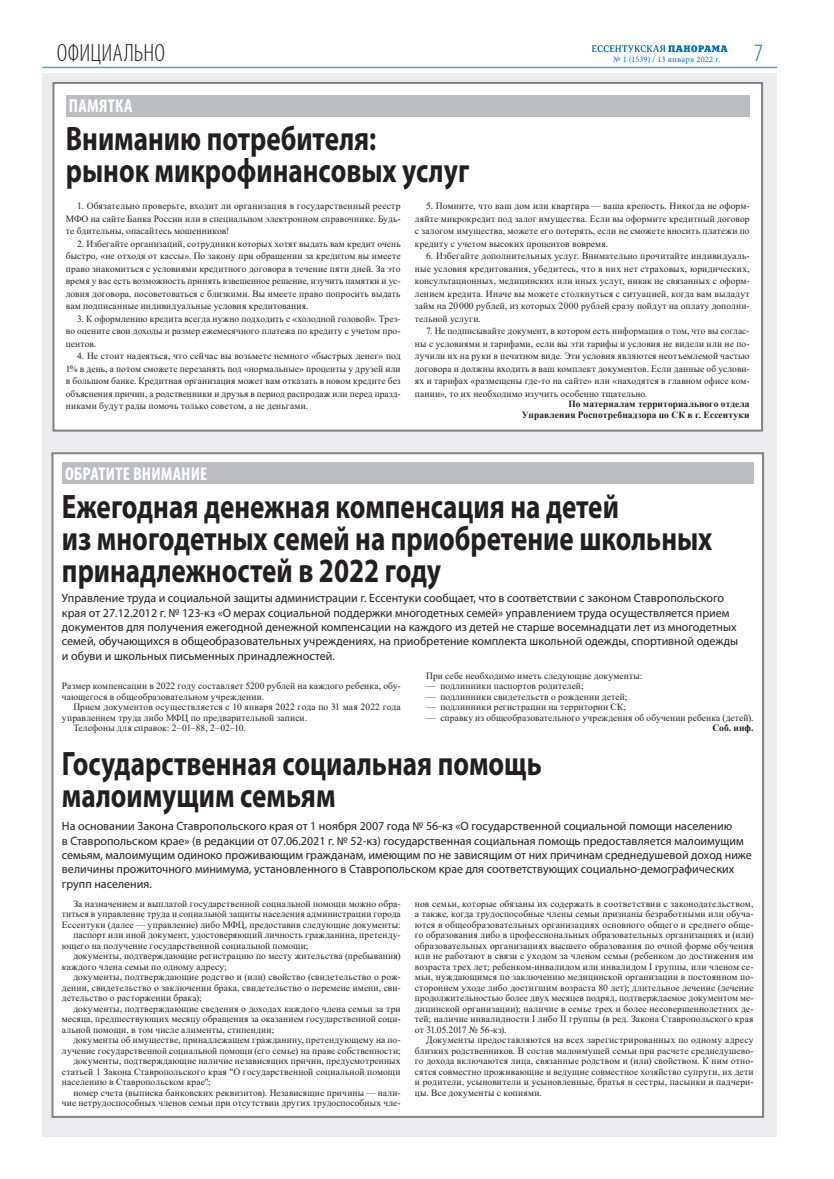
<style>
.page{position:relative;width:834px;height:1179px;background:#fff}
.page>*{position:absolute;margin:0;border:0;box-sizing:border-box;transform-origin:0 0}
.t1{font:700 34px/32.3px "Myriad Pro";color:#231f20;scale:.8 1}
.t2{font:300 condensed 25px "Myriad Pro";letter-spacing:.005em;color:#231f20}
.t3{font:300 condensed 25px "Myriad Pro";color:#0072bc}
.t4{font:700 condensed 18.6px "Myriad Pro";letter-spacing:.01em;color:#fff}
.t5{font:12px/14.4px "Myriad Pro";color:#231f20}
.t6{font:9.5px/12.5px "Times New Roman";letter-spacing:.01em;color:#231f20;text-align:justify}
.t7{font:700 9.5px/10.5px "Times New Roman";letter-spacing:.005em;color:#231f20;text-align:right}
.t8{font:8.5px "Minion Pro";letter-spacing:.02em;color:#0072bc}
</style>
<div class="page">
<svg style="left:592px;top:45px;width:135px;height:7px"></svg>
<hr style="left:43px;top:67px;width:734px;height:1px;background:#6599d1">
<div style="left:43px;top:73px;width:734px;height:1063px;background:#ececee"></div>
<div style="left:53px;top:83px;width:709px;height:347px;background:#fff"></div>
<div style="left:66px;top:95px;width:683px;height:22px;background:#bcbdc0"></div>
<div style="left:52px;top:82px;width:711px;height:349px;border:2px solid #808285"></div>
<div style="left:52px;top:453px;width:711px;height:664px;background:#fff"></div>
<div style="left:62px;top:463px;width:691px;height:21px;background:#bcbdc0"></div>
<h2 class="t2" style="left:57px;top:40px;width:110px">ОФИЦИАЛЬНО</h2>
<p class="t8" style="left:613px;top:53px;width:109px">№ 1 (1539) / 13 января 2022 г.</p>
<h2 class="t3" style="left:754px;top:40px;width:10px">7</h2>
<h3 class="t4" style="left:69px;top:94px;width:65px">ПАМЯТКА</h3>
<h1 class="t1" style="left:66px;top:121px;width:506px">Вниманию потребителя:<br>рынок микрофинансовых услуг</h1>
<p class="t6" style="left:66px;top:199px;width:336px;text-indent:11px">1. Обязательно проверьте, входит ли организация в государственный реестр МФО на сайте Банка России или в специальном электронном справочнике. Будь&shy;те бдительны, опасайтесь мошенников!</p>
<p class="t6" style="left:66px;top:237px;width:336px;text-indent:11px">2. Избегайте организаций, сотрудники которых хотят выдать вам кредит очень быстро, «не отходя от кассы». По закону при обращении за кредитом вы имеете право знакомиться с условиями кредитного договора в течение пяти дней. За это время у вас есть возможность принять взвешенное решение, изучить памятки и ус&shy;ловия договора, посоветоваться с близкими. Вы имеете право попросить выдать вам подписанные индивидуальные условия кредитования.</p>
<p class="t6" style="left:66px;top:312px;width:336px;text-indent:11px">3. К оформлению кредита всегда нужно подходить с «холодной головой». Трез&shy;во оцените свои доходы и размер ежемесячного платежа по кредиту с учетом про&shy;центов.</p>
<p class="t6" style="left:66px;top:349px;width:336px;text-indent:11px">4. Не стоит надеяться, что сейчас вы возьмете немного «быстрых денег» под 1% в день, а потом сможете перезанять под «нормальные» проценты у друзей или в большом банке. Кредитная организация может вам отказать в новом кредите без объяснения причин, а родственники и друзья в период распродаж или перед празд&shy;никами будут рады помочь только советом, а не деньгами.</p>
<p class="t6" style="left:415px;top:199px;width:336px;text-indent:11px">5. Помните, что ваш дом или квартира — ваша крепость. Никогда не оформ&shy;ляйте микрокредит под залог имущества. Если вы оформите кредитный договор с залогом имущества, можете его потерять, если не сможете вносить платежи по кредиту с учетом высоких процентов вовремя.</p>
<p class="t6" style="left:415px;top:249px;width:336px;text-indent:11px">6. Избегайте дополнительных услуг. Внимательно прочитайте индивидуаль&shy;ные условия кредитования, убедитесь, что в них нет страховых, юридических, консультационных, медицинских или иных услуг, никак не связанных с оформ&shy;лением кредита. Иначе вы можете столкнуться с ситуацией, когда вам выдадут займ на 20 000 рублей, из которых 2 000 рублей сразу пойдут на оплату дополни&shy;тельной услуги.</p>
<p class="t6" style="left:415px;top:324px;width:336px;text-indent:11px">7. Не подписывайте документ, в котором есть информация о том, что вы соглас&shy;ны с условиями и тарифами, если вы эти тарифы и условия не видели или не по&shy;лучили их на руки в печатном виде. Эти условия являются неотъемлемой частью договора и должны входить в ваш комплект документов. Если данные об услови&shy;ях и тарифах «размещены где-то на сайте» или «находятся в главном офисе ком&shy;пании», то их необходимо изучить особенно тщательно.</p>
<p class="t7" style="left:521px;top:398px;width:229px">По материалам территориального отдела<br>Управления Роспотребнадзора по СК в г. Ессентуки</p>
<h3 class="t4" style="left:65px;top:462px;width:144px">ОБРАТИТЕ ВНИМАНИЕ</h3>
<h1 class="t1" style="left:62px;top:489px;width:814px">Ежегодная денежная компенсация на детей<br>из многодетных семей на приобретение школьных принадлежностей в 2022 году</h1>
<p class="t5" style="left:62px;top:591px;width:677px">Управление труда и социальной защиты администрации г. Ессентуки сообщает, что в соответствии с законом Ставропольского края от 27.12.2012 г. № 123-кз «О мерах социальной поддержки многодетных семей» управлением труда осуществляется прием документов для получения ежегодной денежной компенсации на каждого из детей не старше восемнадцати лет из многодетных семей, обучающихся в общеобразовательных учреждениях, на приобретение комплекта школьной одежды, спортивной одежды и обуви и школьных письменных принадлежностей.</p>
<p class="t6" style="left:62px;top:680px;width:340px;line-height:10.5px">Размер компенсации в 2022 году составляет 5200 рублей на каждого ребенка, обу&shy;чающегося в общеобразовательном учреждении.</p>
<p class="t6" style="left:73px;top:700px;width:329px">Прием документов осуществляется с 10 января 2022 года по 31 мая 2022 года</p>
<p class="t6" style="left:62px;top:711px;width:246px">управлением труда либо МФЦ по предварительной записи.</p>
<p class="t6" style="left:73px;top:721px;width:174px">Телефоны для справок: 2–01–88, 2–02–10.</p>
<p class="t6" style="left:426px;top:669px;width:217px">При себе необходимо иметь следующие документы:</p>
<p class="t6" style="left:426px;top:679px;width:159px">— подлинники паспортов родителей;</p>
<p class="t6" style="left:426px;top:690px;width:203px">— подлинники свидетельств о рождении детей;</p>
<p class="t6" style="left:426px;top:700px;width:201px">— подлинники регистрации на территории СК;</p>
<p class="t6" style="left:426px;top:711px;width:329px">— справку из общеобразовательного учреждения об обучении ребенка (детей).</p>
<p class="t7" style="left:712px;top:722px;width:43px">Соб. инф.</p>
<h1 class="t1" style="left:62px;top:746px;width:601px">Государственная социальная помощь малоимущим семьям</h1>
<p class="t5" style="left:62px;top:819px;width:691px">На основании Закона Ставропольского края от 1 ноября 2007 года № 56-кз «О государственной социальной помощи населению<br>в Ставропольском крае» (в редакции от 07.06.2021 г. № 52-кз) государственная социальная помощь предоставляется малоимущим семьям, малоимущим одиноко проживающим гражданам, имеющим по не зависящим от них причинам среднедушевой доход ниже величины прожиточного минимума, установленного в Ставропольском крае для соответствующих социально-демографических групп населения.</p>
<p class="t6" style="left:73px;top:897px;width:329px">За назначением и выплатой государственной социальной помощи можно обра-</p>
<p class="t6" style="left:62px;top:907px;width:340px">титься в управление труда и социальной защиты населения администрации города</p>
<p class="t6" style="left:62px;top:918px;width:340px">Ессентуки (далее — управление) либо МФЦ, предоставив следующие документы:</p>
<p class="t6" style="left:73px;top:928px;width:329px">паспорт или иной документ, удостоверяющий личность гражданина, претенду-</p>
<p class="t6" style="left:62px;top:939px;width:248px">ющего на получение государственной социальной помощи;</p>
<p class="t6" style="left:73px;top:949px;width:329px">документы, подтверждающие регистрацию по месту жительства (пребывания)</p>
<p class="t6" style="left:62px;top:960px;width:166px">каждого члена семьи по одному адресу;</p>
<p class="t6" style="left:73px;top:970px;width:329px">документы, подтверждающие родство и (или) свойство (свидетельство о рож-</p>
<p class="t6" style="left:62px;top:981px;width:340px">дении, свидетельство о заключении брака, свидетельство о перемене имени, сви-</p>
<p class="t6" style="left:62px;top:991px;width:141px">детельство о расторжении брака);</p>
<p class="t6" style="left:73px;top:1002px;width:329px">документы, подтверждающие сведения о доходах каждого члена семьи за три</p>
<p class="t6" style="left:62px;top:1012px;width:340px">месяца, предшествующих месяцу обращения за оказанием государственной соци-</p>
<p class="t6" style="left:62px;top:1023px;width:214px">альной помощи, в том числе алименты, стипендии;</p>
<p class="t6" style="left:73px;top:1033px;width:329px">документы об имуществе, принадлежащем гражданину, претендующему на по-</p>
<p class="t6" style="left:62px;top:1044px;width:340px">лучение государственной социальной помощи (его семье) на праве собственности;</p>
<p class="t6" style="left:73px;top:1054px;width:329px">документы, подтверждающие наличие независящих причин, предусмотренных</p>
<p class="t6" style="left:62px;top:1065px;width:340px">статьей 1 Закона Ставропольского края "О государственной социальной помощи</p>
<p class="t6" style="left:62px;top:1075px;width:150px">населению в Ставропольском крае";</p>
<p class="t6" style="left:73px;top:1086px;width:329px">номер счета (выписка банковских реквизитов). Независящие причины — нали-</p>
<p class="t6" style="left:62px;top:1096px;width:340px">чие нетрудоспособных членов семьи при отсутствии других трудоспособных чле-</p>
<p class="t6" style="left:415px;top:898px;width:340px;line-height:10.5px">нов семьи, которые обязаны их содержать в соответствии с законодательством, а также, когда трудоспособные члены семьи признаны безработными или обуча&shy;ются в общеобразовательных организациях основного общего и среднего обще&shy;го образования либо в профессиональных образовательных организациях и (или) образовательных организациях высшего образования по очной форме обучения или не работают в связи с уходом за членом семьи (ребенком до достижения им возраста трех лет; ребенком-инвалидом или инвалидом I группы, или членом се&shy;мьи, нуждающимся по заключению медицинской организации в постоянном по&shy;стороннем уходе либо достигшим возраста 80 лет); длительное лечение (лечение продолжительностью более двух месяцев подряд, подтверждаемое документом ме&shy;дицинской организации); наличие в семье трех и более несовершеннолетних де&shy;тей; наличие инвалидности I либо II группы (в ред. Закона Ставропольского края от 31.05.2017 № 56-кз).</p>
<p class="t6" style="left:415px;top:1034px;width:340px;line-height:10.5px;text-indent:11px">Документы предоставляются на всех зарегистрированных по одному адресу близких родственников. В состав малоимущей семьи при расчете среднедушево&shy;го дохода включаются лица, связанные родством и (или) свойством. К ним отно&shy;сятся совместно проживающие и ведущие совместное хозяйство супруги, их дети и родители, усыновители и усыновленные, братья и сестры, пасынки и падчери&shy;цы. Все документы с копиями.</p>
</div>
